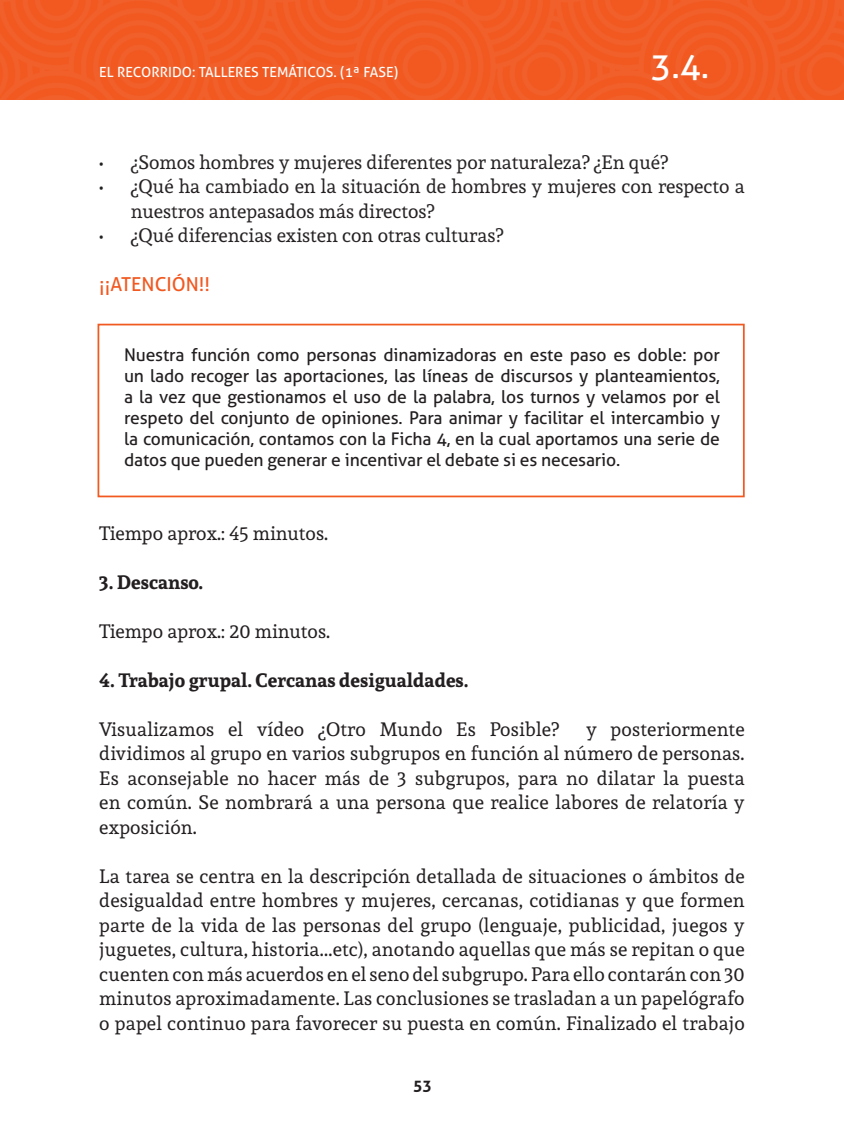
<style>
.page{position:relative;width:844px;height:1141px;background:#fff}
.page>*{position:absolute;margin:0;border:0;box-sizing:border-box;transform-origin:0 0}
.t1{font:35px "Aller";color:#fff}
.t2{font:19.25px/24.5px "Andada";color:#231f20;text-align:justify}
.t3{font:700 19.25px "Andada";color:#231f20}
.t4{font:19.25px "Aller";color:#f15921}
.t5{font:17.5px/21px "Aller";letter-spacing:-.01em;color:#231f20;text-align:justify}
.t6{font:700 15.75px "Aller";color:#231f20}
.t7{font:14px "Aller";color:#fff}
</style>
<div class="page">
<div style="left:0;top:0;width:843px;height:99px;background:#f15921"></div>
<div style="left:97px;top:324px;width:647px;height:173px;border:2px solid #f15921"></div>
<p class="t7" style="left:99px;top:63px;width:300px">EL RECORRIDO: TALLERES TEMÁTICOS. (1ª FASE)</p>
<h1 class="t1" style="left:650px;top:44px;width:60px">3.4.</h1>
<p class="t2" style="left:99px;top:149px;width:570px">• ¿Somos hombres y mujeres diferentes por naturaleza? ¿En qué?</p>
<p class="t2" style="left:131px;top:174px;width:615px;text-indent:-31px">• ¿Qué ha cambiado en la situación de hombres y mujeres con respecto a nuestros antepasados más directos?</p>
<p class="t2" style="left:99px;top:223px;width:405px">• ¿Qué diferencias existen con otras culturas?</p>
<p class="t4" style="left:99px;top:273px;width:112px">¡¡ATENCIÓN!!</p>
<p class="t5" style="left:124px;top:345px;width:597px">Nuestra función como personas dinamizadoras en este paso es doble: por un lado recoger las aportaciones, las líneas de discursos y planteamientos, a la vez que gestionamos el uso de la palabra, los turnos y velamos por el respeto del conjunto de opiniones. Para animar y facilitar el intercambio y la comunicación, contamos con la Ficha 4, en la cual aportamos una serie de datos que pueden generar e incentivar el debate si es necesario.</p>
<p class="t2" style="left:99px;top:520px;width:230px">Tiempo aprox.: 45 minutos.</p>
<p class="t3" style="left:99px;top:569px;width:105px">3. Descanso.</p>
<p class="t2" style="left:99px;top:618px;width:232px">Tiempo aprox.: 20 minutos.</p>
<p class="t3" style="left:99px;top:667px;width:371px">4. Trabajo grupal. Cercanas desigualdades.</p>
<p class="t2" style="left:99px;top:716px;width:461px">Visualizamos el vídeo ¿Otro Mundo Es Posible?</p>
<p class="t2" style="left:99px;top:716px;width:646px;text-indent:487px">y posteriormente dividimos al grupo en varios subgrupos en función al número de personas.<br>Es aconsejable no hacer más de 3 subgrupos, para no dilatar la puesta en común. Se nombrará a una persona que realice labores de relatoría y exposición.</p>
<p class="t2" style="left:99px;top:863px;width:646px">La tarea se centra en la descripción detallada de situaciones o ámbitos de desigualdad entre hombres y mujeres, cercanas, cotidianas y que formen parte de la vida de las personas del grupo (lenguaje, publicidad, juegos y juguetes, cultura, historia...etc), anotando aquellas que más se repitan o que cuenten con más acuerdos en el seno del subgrupo. Para ello contarán con 30 minutos aproximadamente. Las conclusiones se trasladan a un papelógrafo o papel continuo para favorecer su puesta en común. Finalizado el trabajo</p>
<p class="t6" style="left:413px;top:1075px;width:20px">53</p>
</div>
